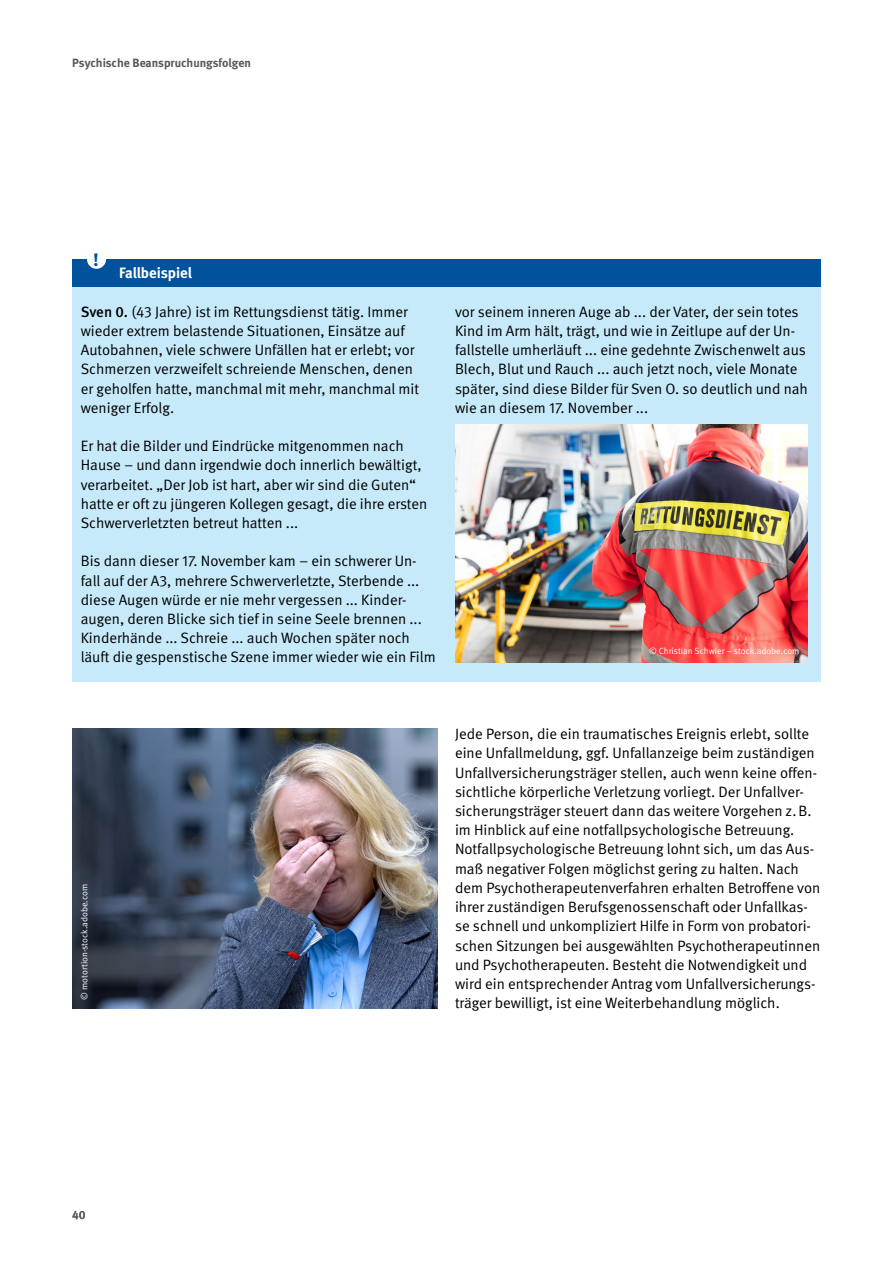
<style>
.page{position:relative;width:893px;height:1263px;background:#fff}
.page>*{position:absolute;margin:0;border:0;box-sizing:border-box;transform-origin:0 0}
.t1{font:700 18px "DGUV Meta Serif";color:#00529c}
.t2{font:15px/19.2px "DGUV Meta";color:#000}
.t3{font:700 15px "DGUV Meta";letter-spacing:-.005em;color:#fff}
.t4{font:700 12px "DGUV Meta";color:#58595b}
.t5{font:500 12px "DGUV Meta";color:#58595b}
.t6{font:9px "DGUV Meta";color:#fff}
.s1{font-weight:500}
</style>
<div class="page">
<div style="left:72px;top:259px;width:749px;height:423px;background:#c7eafb"></div>
<div style="left:72px;top:259px;width:749px;height:28px;background:#00529c"></div>
<div style="left:87px;top:250px;width:19px;height:19px;background:#fff;border-radius:50%"></div>
<img style="left:72px;top:729px;width:366px;height:279px">
<img style="left:455px;top:424px;width:353px;height:238px">
<p class="t4" style="left:72px;top:56px;width:180px">Psychische Beanspruchungsfolgen</p>
<p class="t1" style="left:93px;top:249px;width:7px">!</p>
<p class="t3" style="left:119px;top:264px;width:75px">Fallbeispiel</p>
<p class="t2" style="left:81px;top:302px;width:340px"><span class="s1">Sven 0.</span> (43 Jahre) ist im Rettungsdienst tätig. Immer wieder extrem belastende Situationen, Einsätze auf Autobahnen, viele schwere Unfällen hat er erlebt; vor Schmerzen verzweifelt schreiende Menschen, denen er geholfen hatte, manchmal mit mehr, manchmal mit weniger Erfolg.</p>
<p class="t2" style="left:81px;top:437px;width:348px">Er hat die Bilder und Eindrücke mitgenommen nach Hause – und dann irgendwie doch innerlich bewältigt, verarbeitet. „Der Job ist hart, aber wir sind die Guten“ hatte er oft zu jüngeren Kollegen gesagt, die ihre ersten Schwerverletzten betreut hatten ...</p>
<p class="t2" style="left:81px;top:552px;width:356px">Bis dann dieser 17. November kam – ein schwerer Un&shy;fall auf der A3, mehrere Schwerverletzte, Sterbende ... diese Augen würde er nie mehr vergessen ... Kinder&shy;augen, deren Blicke sich tief in seine Seele brennen ...<br>Kinderhände ... Schreie ... auch Wochen später noch läuft die gespenstische Szene immer wieder wie ein Film</p>
<p class="t2" style="left:455px;top:302px;width:354px">vor seinem inneren Auge ab ... der Vater, der sein totes Kind im Arm hält, trägt, und wie in Zeitlupe auf der Un&shy;fallstelle umherläuft ... eine gedehnte Zwischenwelt aus Blech, Blut und Rauch ... auch jetzt noch, viele Monate später, sind diese Bilder für Sven O. so deutlich und nah wie an diesem 17. November ...</p>
<p class="t6" style="left:649px;top:646px;width:152px">© Christian Schwier – stock.adobe.com</p>
<p class="t6" style="left:79px;top:999px;width:117px;rotate:-90deg">© motortion-stock.adobe.com</p>
<p class="t2" style="left:455px;top:725px;width:367px">Jede Person, die ein traumatisches Ereignis erlebt, sollte eine Unfallmeldung, ggf. Unfallanzeige beim zuständigen Unfallversicherungsträger stellen, auch wenn keine offen&shy;sichtliche körperliche Verletzung vorliegt. Der Unfallver&shy;sicherungsträger steuert dann das weitere Vorgehen z.B. im Hinblick auf eine notfallpsychologische Betreuung.<br>Notfallpsychologische Betreuung lohnt sich, um das Aus&shy;maß negativer Folgen möglichst gering zu halten. Nach dem Psychotherapeutenverfahren erhalten Betroffene von ihrer zuständigen Berufsgenossenschaft oder Unfallkas&shy;se schnell und unkompliziert Hilfe in Form von probatori&shy;schen Sitzungen bei ausgewählten Psychotherapeutinnen und Psychotherapeuten. Besteht die Notwendigkeit und wird ein entsprechender Antrag vom Unfallversicherungs&shy;träger bewilligt, ist eine Weiterbehandlung möglich.</p>
<p class="t5" style="left:72px;top:1208px;width:15px">40</p>
</div>
